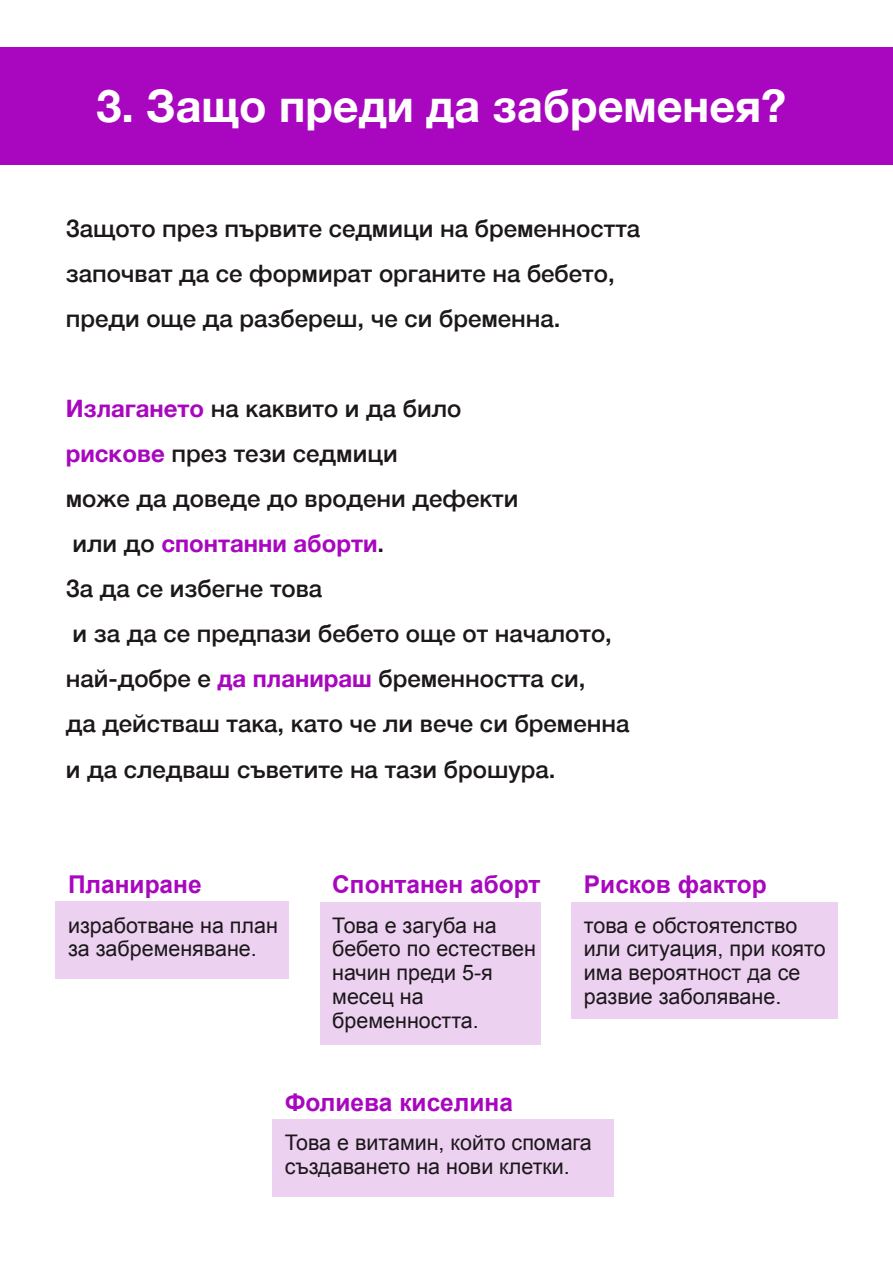
<style>
.page{position:relative;width:893px;height:1263px;background:#fff}
.page>*{position:absolute;margin:0;border:0;box-sizing:border-box;transform-origin:0 0}
.t1{font:700 45px "Helvetica Neue";color:#fff}
.t2{font:700 24.45px "Arial";color:#a807bf}
.t3{font:500 24px/45px "Helvetica Neue";color:#1b171a}
.t4{font:21.45px/24px "Arial";color:#1b171a}
.s1{font-weight:700;color:#a807bf}
</style>
<div class="page">
<div style="left:0;top:48px;width:893px;height:117px;background:#a807bf"></div>
<div style="left:55px;top:902px;width:234px;height:77px;background:#edd1f1"></div>
<div style="left:272px;top:1119px;width:341px;height:78px;background:#edd1f1"></div>
<div style="left:320px;top:902px;width:220px;height:143px;background:#edd1f1"></div>
<div style="left:571px;top:902px;width:266px;height:116px;background:#edd1f1"></div>
<h1 class="t1" style="left:97px;top:78px;width:691px">3. Защо преди да забременея?</h1>
<p class="t3" style="left:66px;top:206px;width:576px">Защото през първите седмици на бременността започват да се формират органите на бебето, преди още да разбереш, че си бременна.</p>
<p class="t3" style="left:66px;top:386px;width:565px"><span class="s1">Излагането</span> на каквито и да било<br><span class="s1">рискове</span> през тези седмици<br>може да доведе до вродени дефекти<br>или до <span class="s1">спонтанни аборти</span>.<br>За да се избегне това<br>и за да се предпази бебето още от началото, най-добре е <span class="s1">да планираш</span> бременността си,<br>да действаш така, като че ли вече си бременна и да следваш съветите на тази брошура.</p>
<p class="t2" style="left:68px;top:875px;width:135px">Планиране</p>
<p class="t4" style="left:68px;top:915px;width:211px">изработване на план за забременяване.</p>
<p class="t2" style="left:332px;top:875px;width:210px">Спонтанен аборт</p>
<p class="t4" style="left:332px;top:915px;width:205px">Това е загуба на бебето по естествен начин преди 5-я месец на бременността.</p>
<p class="t2" style="left:584px;top:875px;width:184px">Рисков фактор</p>
<p class="t4" style="left:584px;top:915px;width:243px">това е обстоятелство или ситуация, при която има вероятност да се развие заболяване.</p>
<p class="t2" style="left:285px;top:1093px;width:230px">Фолиева киселина</p>
<p class="t4" style="left:285px;top:1133px;width:309px">Това е витамин, който спомага създаването на нови клетки.</p>
</div>
